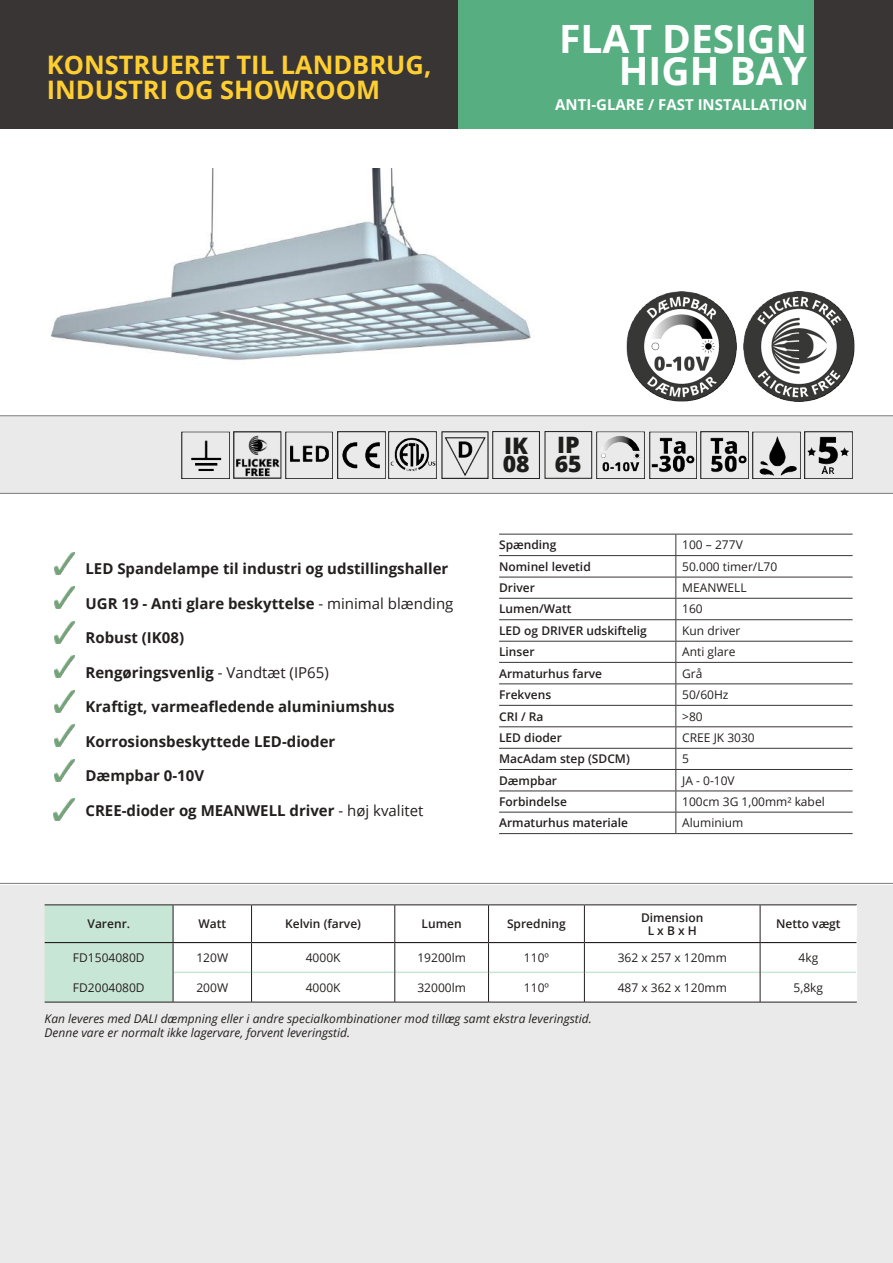
<style>
.page{position:relative;width:893px;height:1263px;background:#fff}
.page>*{position:absolute;margin:0;border:0;box-sizing:border-box;transform-origin:0 0}
.t1{font:700 39px/31.5px "Open Sans";color:#fff;text-align:right}
.t2{font:700 25.5px/25.5px "Open Sans";color:#ffce31}
.t3{font:800 22.8px/18.1px "Open Sans";color:#1d1d1b}
.t4{font:800 22.65px/18.1px "Open Sans";color:#1d1d1b}
.t5{font:700 15px "Open Sans";color:#241f1f}
.t6{font:700 15px "Open Sans";color:#fff}
.t7{font:600 12px/13.5px "Open Sans";color:#241f1f;text-align:center}
.t8{font:12px "Open Sans";color:#241f1f}
.t9{font:italic 12px/13.5px "Open Sans";color:#241f1f}
.s1{font-weight:400}
</style>
<div class="page">
<div style="left:0;top:885px;width:893px;height:341px;background:#ebeaea"></div>
<div style="left:0;top:416px;width:893px;height:78px;background:#ebeaea"></div>
<div style="left:0;top:0;width:893px;height:128px;background:#393535"></div>
<hr style="left:0;top:415px;width:893px;height:1px;background:#7d7c7e">
<hr style="left:0;top:493px;width:893px;height:1px;background:#7d7c7e">
<hr style="left:0;top:883px;width:893px;height:1px;background:#7d7c7e">
<div style="left:458px;top:0;width:356px;height:128px;background:#57ae81"></div>
<div style="left:0;top:1226px;width:893px;height:37px;background:#ebeaea"></div>
<img style="left:51px;top:168px;width:480px;height:192px">
<img style="left:626px;top:291px;width:111px;height:111px">
<img style="left:743px;top:291px;width:111px;height:110px">
<img style="left:285px;top:431px;width:48px;height:48px">
<img style="left:337px;top:431px;width:48px;height:48px">
<img style="left:389px;top:431px;width:47px;height:48px">
<img style="left:441px;top:431px;width:48px;height:47px">
<div style="left:492px;top:431px;width:48px;height:48px;border:1px solid #1d1d1b"></div>
<div style="left:544px;top:431px;width:48px;height:48px;border:1px solid #1d1d1b"></div>
<img style="left:597px;top:431px;width:47px;height:48px">
<img style="left:649px;top:431px;width:48px;height:48px">
<img style="left:701px;top:431px;width:47px;height:48px">
<img style="left:753px;top:431px;width:47px;height:48px">
<img style="left:805px;top:431px;width:48px;height:48px">
<img style="left:234px;top:431px;width:47px;height:47px">
<img style="left:54px;top:552px;width:21px;height:22px">
<img style="left:54px;top:587px;width:21px;height:21px">
<img style="left:54px;top:621px;width:21px;height:22px">
<img style="left:54px;top:656px;width:21px;height:21px">
<img style="left:54px;top:690px;width:21px;height:22px">
<img style="left:54px;top:725px;width:21px;height:21px">
<img style="left:54px;top:759px;width:21px;height:22px">
<img style="left:53px;top:799px;width:21px;height:21px">
<hr style="left:499px;top:534px;width:177px;height:1px;background:#393535">
<hr style="left:676px;top:534px;width:177px;height:1px;background:#393535">
<hr style="left:499px;top:555px;width:177px;height:1px;background:#393535">
<hr style="left:676px;top:555px;width:177px;height:1px;background:#393535">
<hr style="left:499px;top:577px;width:177px;height:1px;background:#393535">
<hr style="left:676px;top:577px;width:177px;height:1px;background:#393535">
<hr style="left:499px;top:598px;width:177px;height:1px;background:#393535">
<hr style="left:676px;top:598px;width:177px;height:1px;background:#393535">
<hr style="left:499px;top:619px;width:177px;height:1px;background:#393535">
<hr style="left:676px;top:619px;width:177px;height:1px;background:#393535">
<hr style="left:499px;top:641px;width:177px;height:1px;background:#393535">
<hr style="left:676px;top:641px;width:177px;height:1px;background:#393535">
<hr style="left:499px;top:662px;width:177px;height:1px;background:#393535">
<hr style="left:676px;top:662px;width:177px;height:1px;background:#393535">
<hr style="left:499px;top:683px;width:177px;height:1px;background:#393535">
<hr style="left:676px;top:683px;width:177px;height:1px;background:#393535">
<hr style="left:499px;top:705px;width:177px;height:1px;background:#393535">
<hr style="left:676px;top:705px;width:177px;height:1px;background:#393535">
<hr style="left:499px;top:726px;width:177px;height:1px;background:#393535">
<hr style="left:676px;top:726px;width:177px;height:1px;background:#393535">
<hr style="left:499px;top:748px;width:177px;height:1px;background:#393535">
<hr style="left:676px;top:748px;width:177px;height:1px;background:#393535">
<hr style="left:499px;top:769px;width:177px;height:1px;background:#393535">
<hr style="left:676px;top:769px;width:177px;height:1px;background:#393535">
<hr style="left:499px;top:790px;width:177px;height:1px;background:#393535">
<hr style="left:676px;top:790px;width:177px;height:1px;background:#393535">
<hr style="left:499px;top:812px;width:177px;height:1px;background:#393535">
<hr style="left:676px;top:812px;width:177px;height:1px;background:#393535">
<hr style="left:499px;top:833px;width:177px;height:1px;background:#393535">
<hr style="left:676px;top:833px;width:177px;height:1px;background:#393535">
<svg style="left:675px;top:534px;width:1px;height:299px"></svg>
<hr style="left:173px;top:904px;width:79px;height:1px;background:#241f1f">
<hr style="left:252px;top:904px;width:143px;height:1px;background:#241f1f">
<hr style="left:395px;top:904px;width:94px;height:1px;background:#241f1f">
<hr style="left:489px;top:904px;width:95px;height:1px;background:#241f1f">
<hr style="left:584px;top:904px;width:176px;height:1px;background:#241f1f">
<hr style="left:760px;top:904px;width:97px;height:1px;background:#241f1f">
<hr style="left:45px;top:904px;width:128px;height:1px;background:#241f1f">
<svg style="left:45px;top:905px;width:812px;height:97px;background:#f0f5f2"></svg>
<hr style="left:173px;top:972px;width:1px;height:30px;background:#241f1f">
<hr style="left:45px;top:942px;width:128px;height:1px;background:#241f1f">
<hr style="left:45px;top:1002px;width:128px;height:1px;background:#241f1f">
<hr style="left:173px;top:1002px;width:79px;height:1px;background:#241f1f">
<hr style="left:252px;top:1002px;width:143px;height:1px;background:#241f1f">
<hr style="left:395px;top:1002px;width:94px;height:1px;background:#241f1f">
<hr style="left:489px;top:1002px;width:95px;height:1px;background:#241f1f">
<hr style="left:584px;top:1002px;width:176px;height:1px;background:#241f1f">
<hr style="left:760px;top:1002px;width:97px;height:1px;background:#241f1f">
<img style="left:182px;top:431px;width:47px;height:48px">
<h2 class="t2" style="left:47px;top:51px;width:386px">KONSTRUERET TIL LANDBRUG,<br>INDUSTRI OG SHOWROOM</h2>
<h1 class="t1" style="left:559px;top:22px;width:250px">FLAT DESIGN<br>HIGH BAY</h1>
<p class="t6" style="left:555px;top:94px;width:253px">ANTI-GLARE / FAST INSTALLATION</p>
<p class="t5" style="left:86px;top:558px;width:364px">LED Spandelampe til industri og udstillingshaller</p>
<p class="t5" style="left:86px;top:592px;width:369px">UGR 19 - Anti glare beskyttelse <span class="s1">- minimal blænding</span></p>
<p class="t5" style="left:86px;top:627px;width:100px">Robust (IK08)</p>
<p class="t5" style="left:86px;top:661px;width:245px">Rengøringsvenlig <span class="s1">- Vandtæt (IP65)</span></p>
<p class="t5" style="left:86px;top:696px;width:311px">Kraftigt, varmeafledende aluminiumshus</p>
<p class="t5" style="left:86px;top:730px;width:251px">Korrosionsbeskyttede LED-dioder</p>
<p class="t5" style="left:86px;top:765px;width:120px">Dæmpbar 0-10V</p>
<p class="t5" style="left:86px;top:799px;width:340px">CREE-dioder og MEANWELL driver <span class="s1">- høj kvalitet</span></p>
<h3 class="t3" style="left:503px;top:435px;width:28px">IK<br>08</h3>
<h3 class="t4" style="left:555px;top:435px;width:28px">IP<br>65</h3>
<p class="t7" style="left:499px;top:538px;width:59px">Spænding</p>
<p class="t8" style="left:682px;top:537px;width:62px">100 – 277V</p>
<p class="t7" style="left:499px;top:559px;width:93px">Nominel levetid</p>
<p class="t8" style="left:682px;top:558px;width:97px">50.000 timer/L70</p>
<p class="t7" style="left:499px;top:581px;width:37px">Driver</p>
<p class="t8" style="left:682px;top:580px;width:66px">MEANWELL</p>
<p class="t7" style="left:499px;top:602px;width:74px">Lumen/Watt</p>
<p class="t8" style="left:682px;top:601px;width:22px">160</p>
<p class="t7" style="left:499px;top:623px;width:149px">LED og DRIVER udskiftelig</p>
<p class="t8" style="left:682px;top:622px;width:60px">Kun driver</p>
<p class="t7" style="left:499px;top:645px;width:37px">Linser</p>
<p class="t8" style="left:682px;top:644px;width:55px">Anti glare</p>
<p class="t7" style="left:499px;top:666px;width:105px">Armaturhus farve</p>
<p class="t8" style="left:682px;top:665px;width:22px">Grå</p>
<p class="t7" style="left:499px;top:688px;width:54px">Frekvens</p>
<p class="t8" style="left:682px;top:686px;width:48px">50/60Hz</p>
<p class="t7" style="left:499px;top:709px;width:46px">CRI / Ra</p>
<p class="t8" style="left:682px;top:708px;width:22px">&gt;80</p>
<p class="t7" style="left:499px;top:731px;width:64px">LED dioder</p>
<p class="t8" style="left:682px;top:729px;width:74px">CREE JK 3030</p>
<p class="t7" style="left:499px;top:752px;width:132px">MacAdam step (SDCM)</p>
<p class="t8" style="left:682px;top:751px;width:8px">5</p>
<p class="t7" style="left:499px;top:773px;width:60px">Dæmpbar</p>
<p class="t8" style="left:682px;top:772px;width:54px">JA - 0-10V</p>
<p class="t7" style="left:499px;top:795px;width:69px">Forbindelse</p>
<p class="t8" style="left:682px;top:793px;width:144px">100cm 3G 1,00mm² kabel</p>
<p class="t7" style="left:499px;top:816px;width:131px">Armaturhus materiale</p>
<p class="t8" style="left:682px;top:815px;width:63px">Aluminium</p>
<p class="t7" style="left:88px;top:917px;width:44px">Varenr.</p>
<p class="t7" style="left:198px;top:917px;width:29px">Watt</p>
<p class="t7" style="left:285px;top:917px;width:77px">Kelvin (farve)</p>
<p class="t7" style="left:422px;top:917px;width:42px">Lumen</p>
<p class="t7" style="left:507px;top:917px;width:60px">Spredning</p>
<p class="t7" style="left:641px;top:910px;width:64px">Dimension<br>L x B x H</p>
<p class="t7" style="left:776px;top:917px;width:66px">Netto vægt</p>
<p class="t8" style="left:73px;top:949px;width:73px">FD1504080D</p>
<p class="t8" style="left:196px;top:949px;width:33px">120W</p>
<p class="t8" style="left:306px;top:949px;width:36px">4000K</p>
<p class="t8" style="left:417px;top:949px;width:50px">19200lm</p>
<p class="t8" style="left:524px;top:949px;width:27px">110º</p>
<p class="t8" style="left:618px;top:949px;width:111px">362 x 257 x 120mm</p>
<p class="t8" style="left:798px;top:949px;width:21px">4kg</p>
<p class="t8" style="left:73px;top:979px;width:73px">FD2004080D</p>
<p class="t8" style="left:196px;top:979px;width:33px">200W</p>
<p class="t8" style="left:306px;top:979px;width:36px">4000K</p>
<p class="t8" style="left:417px;top:979px;width:50px">32000lm</p>
<p class="t8" style="left:524px;top:979px;width:27px">110º</p>
<p class="t8" style="left:618px;top:979px;width:111px">487 x 362 x 120mm</p>
<p class="t8" style="left:794px;top:979px;width:31px">5,8kg</p>
<p class="t9" style="left:45px;top:1012px;width:549px">Kan leveres med DALI dæmpning eller i andre specialkombinationer mod tillæg samt ekstra leveringstid.<br>Denne vare er normalt ikke lagervare, forvent leveringstid.</p>
</div>
